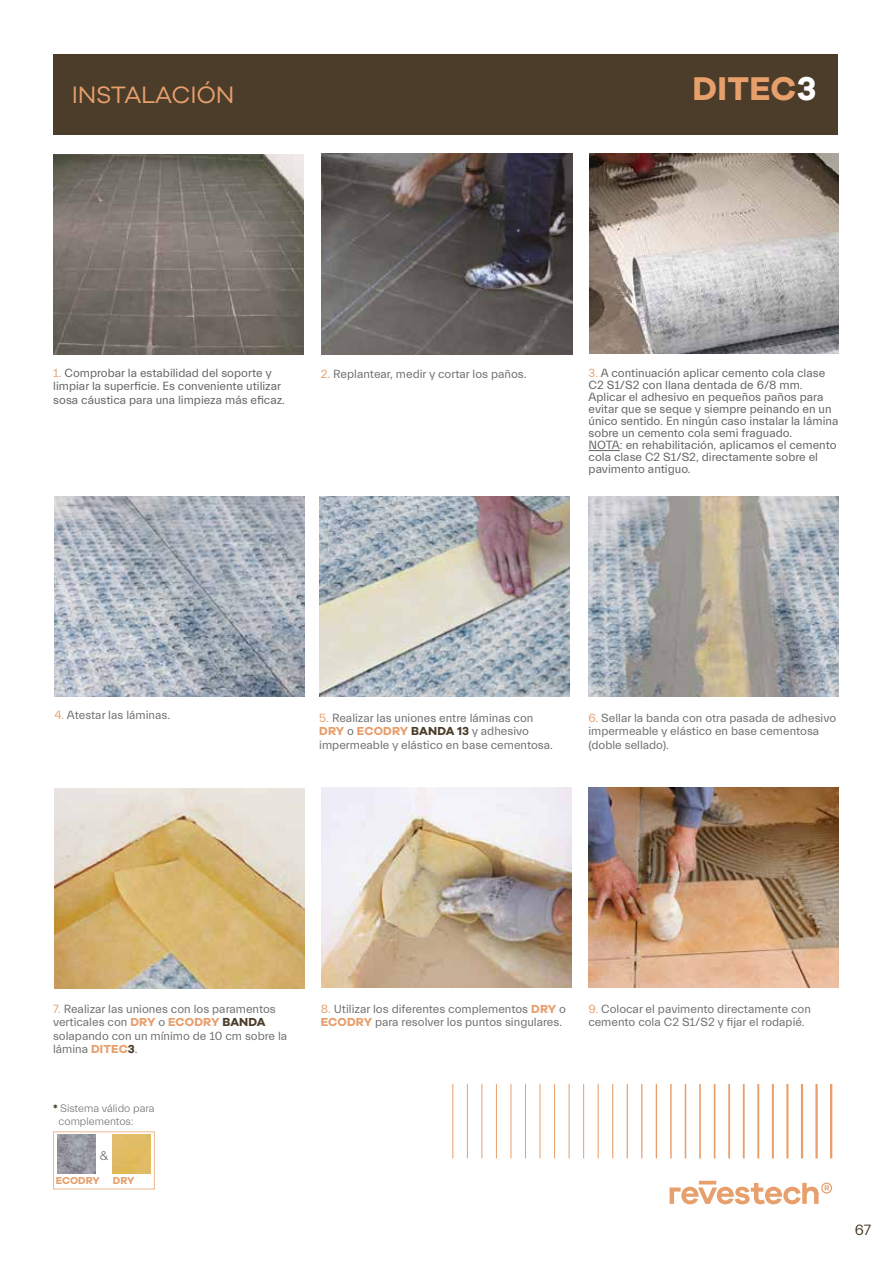
<style>
.page{position:relative;width:893px;height:1263px;background:#fff}
.page>*{position:absolute;margin:0;border:0;box-sizing:border-box;transform-origin:0 0}
.t1{font:700 34.05px "Galano Grotesque";letter-spacing:.01em;color:#e79f6c}
.t2{font:24.45px "Galano Grotesque";letter-spacing:-.01em;color:#e79f6c}
.t3{font:15px "Everett";color:#4b3d2a}
.t4{font:300 12.75px "Everett";color:#646363}
.t5{font:12px/13.5px "Everett";color:#706f6f}
.t6{font:12px/12px "Everett";color:#646363}
.t7{font:300 10.95px/13.2px "Everett";color:#646363}
.t8{font:700 10.35px "Galano Grotesque";color:#e79f6c}
.s1{color:#fff}
.s2{color:#e79f6c}
.s3{font-family:"Galano Grotesque";font-weight:700;color:#e79f6c}
.s4{font-family:"Galano Grotesque";font-weight:700;color:#4b3d2a}
.s5{font-family:"Galano Grotesque";font-weight:700;font-size:10.35px;color:#4b3d2a}
</style>
<div class="page">
<img style="left:319px;top:496px;width:251px;height:201px">
<img style="left:590px;top:153px;width:249px;height:201px">
<img style="left:53px;top:155px;width:250px;height:199px">
<img style="left:322px;top:154px;width:250px;height:200px">
<img style="left:589px;top:496px;width:250px;height:201px">
<img style="left:54px;top:496px;width:251px;height:201px">
<img style="left:54px;top:788px;width:250px;height:201px">
<img style="left:321px;top:787px;width:251px;height:201px">
<img style="left:589px;top:787px;width:249px;height:201px">
<div style="left:53px;top:54px;width:785px;height:80px;background:#4b3d2a"></div>
<hr style="left:830px;top:1084px;width:2px;height:74px;background:#e79f6c">
<hr style="left:815px;top:1084px;width:3px;height:74px;background:#e79f6c">
<hr style="left:801px;top:1084px;width:2px;height:74px;background:#e79f6c">
<hr style="left:786px;top:1084px;width:2px;height:74px;background:#e79f6c">
<hr style="left:772px;top:1084px;width:2px;height:74px;background:#e79f6c">
<hr style="left:757px;top:1084px;width:2px;height:74px;background:#e79f6c">
<hr style="left:743px;top:1084px;width:2px;height:74px;background:#e79f6c">
<hr style="left:728px;top:1084px;width:2px;height:74px;background:#e79f6c">
<hr style="left:714px;top:1084px;width:1px;height:74px;background:#e79f6c">
<hr style="left:699px;top:1084px;width:2px;height:74px;background:#e79f6c">
<hr style="left:685px;top:1084px;width:1px;height:74px;background:#e79f6c">
<hr style="left:670px;top:1084px;width:2px;height:74px;background:#e79f6c">
<hr style="left:656px;top:1084px;width:1px;height:74px;background:#e79f6c">
<hr style="left:641px;top:1084px;width:1px;height:74px;background:#e79f6c">
<hr style="left:627px;top:1084px;width:1px;height:74px;background:#e79f6c">
<hr style="left:612px;top:1084px;width:1px;height:74px;background:#e79f6c">
<hr style="left:598px;top:1084px;width:1px;height:74px;background:#e79f6c">
<hr style="left:583px;top:1084px;width:1px;height:74px;background:#e79f6c">
<hr style="left:569px;top:1084px;width:1px;height:74px;background:#e79f6c">
<hr style="left:554px;top:1084px;width:1px;height:74px;background:#e79f6c">
<hr style="left:540px;top:1084px;width:1px;height:74px;background:#e79f6c">
<hr style="left:525px;top:1084px;width:1px;height:74px;background:#e79f6c">
<hr style="left:511px;top:1084px;width:1px;height:74px;background:#e79f6c">
<hr style="left:496px;top:1084px;width:1px;height:74px;background:#e79f6c">
<hr style="left:482px;top:1084px;width:1px;height:74px;background:#e79f6c">
<hr style="left:467px;top:1084px;width:1px;height:74px;background:#e79f6c">
<hr style="left:453px;top:1084px;width:1px;height:74px;background:#e79f6c">
<svg style="left:670px;top:1181px;width:162px;height:23px"></svg>
<img style="left:57px;top:1135px;width:38px;height:39px">
<img style="left:113px;top:1135px;width:38px;height:39px">
<div style="left:53px;top:1132px;width:102px;height:57px;border:1px solid #edb891"></div>
<hr style="left:589px;top:450px;width:31px;height:1px;background:#646363">
<h2 class="t2" style="left:72px;top:80px;width:164px">INSTALACIÓN</h2>
<h1 class="t1" style="left:692px;top:67px;width:125px">DITEC<span class="s1">3</span></h1>
<p class="t6" style="left:53px;top:366px;width:233px;line-height:13.5px"><span class="s2">1.</span> Comprobar la estabilidad del soporte y limpiar la superficie. Es conveniente utilizar sosa cáustica para una limpieza más eficaz.</p>
<p class="t6" style="left:589px;top:367px;width:251px"><span class="s2">3.</span> A continuación aplicar cemento cola clase C2 S1/S2 con llana dentada de 6/8 mm.<br>Aplicar el adhesivo en pequeños paños para evitar que se seque y siempre peinando en un único sentido. En ningún caso instalar la lámina sobre un cemento cola semi fraguado.<br>NOTA: en rehabilitación, aplicamos el cemento cola clase C2 S1/S2, directamente sobre el pavimento antiguo.</p>
<p class="t5" style="left:321px;top:367px;width:207px"><span class="s2">2.</span> Replantear, medir y cortar los paños.</p>
<p class="t5" style="left:54px;top:708px;width:117px"><span class="s2">4.</span> Atestar las láminas.</p>
<p class="t5" style="left:588px;top:711px;width:249px"><span class="s2">6.</span> Sellar la banda con otra pasada de adhesivo impermeable y elástico en base cementosa (doble sellado).</p>
<p class="t5" style="left:319px;top:711px;width:235px"><span class="s2">5.</span> Realizar las uniones entre láminas con<br><span class="s3">DRY</span> o <span class="s3">ECODRY</span> <span class="s4">BANDA 13</span> y adhesivo impermeable y elástico en base cementosa.</p>
<p class="t5" style="left:53px;top:1002px;width:236px"><span class="s2">7.</span> Realizar las uniones con los paramentos verticales con <span class="s3">DRY</span> o <span class="s3">ECODRY</span> <span class="s4">BANDA </span>solapando con un mínimo de 10 cm sobre la lámina <span class="s3">DITEC</span><span class="s4">3</span>.</p>
<p class="t5" style="left:321px;top:1002px;width:247px"><span class="s2">8.</span> Utilizar los diferentes complementos <span class="s3">DRY</span> o<br><span class="s3">ECODRY</span> para resolver los puntos singulares.</p>
<p class="t5" style="left:588px;top:1002px;width:224px"><span class="s2">9.</span> Colocar el pavimento directamente con cemento cola C2 S1/S2 y fijar el rodapié.</p>
<p class="t7" style="left:59px;top:1102px;width:98px;text-indent:-6px"><span class="s5">*</span> Sistema válido para complementos:</p>
<p class="t4" style="left:100px;top:1148px;width:10px">&amp;</p>
<p class="t8" style="left:56px;top:1174px;width:45px">ECODRY</p>
<p class="t8" style="left:113px;top:1174px;width:23px">DRY</p>
<p class="t3" style="left:855px;top:1222px;width:18px">67</p>
</div>
